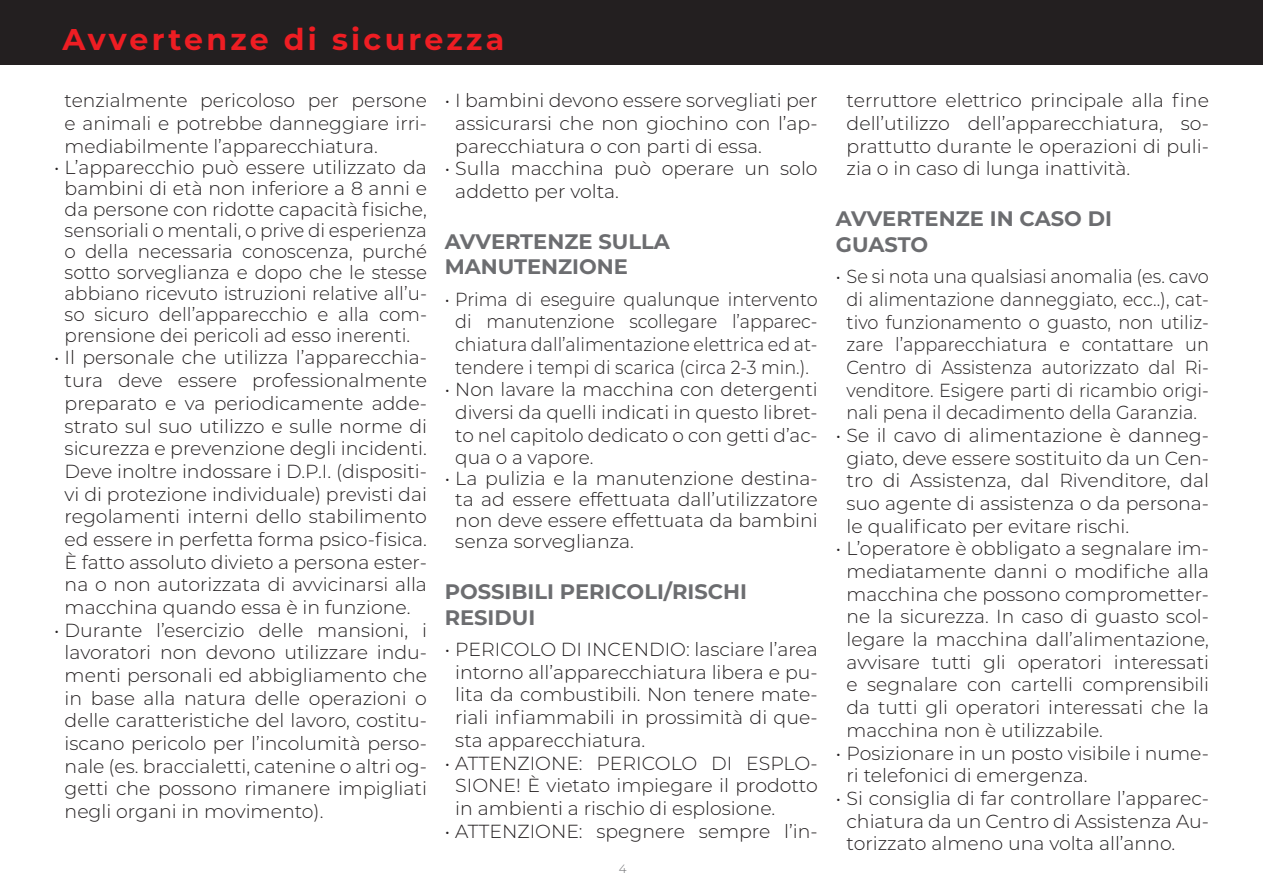
<style>
.page{position:relative;width:1263px;height:893px;background:#fff}
.page>*{position:absolute;margin:0;border:0;box-sizing:border-box;transform-origin:0 0}
.Titoli_rossi_seconda{font:700 30px "Montserrat";letter-spacing:.11em;color:#ee1d23}
.Sottotitolo_IT{font:700 21px/25.5px "Montserrat";color:#6c6d70}
.t1{font:300 18.9px/22.6px "Montserrat";color:#231f20;text-align:justify}
.t2{font:300 18.9px/22.6px "Montserrat";color:#231f20;text-align:center;scale:.94 1}
.t3{font:300 18.9px/22.6px "Montserrat";color:#231f20;text-align:center;scale:.93 1}
.t4{font:300 12px "Montserrat";color:#6c6d70}
</style>
<div class="page">
<div style="left:0;top:0;width:1263px;height:65px;background:#231f20"></div>
<p class="Titoli_rossi_seconda" style="left:62px;top:18px;width:443px">Avvertenze di sicurezza</p>
<p class="t1" style="left:65px;top:89px;width:364px">tenzialmente pericoloso per persone e animali e potrebbe danneggiare irri&shy;mediabilmente l’apparecchiatura.</p>
<p class="t1" style="left:54px;top:156px;width:374px;line-height:21px;text-align:center">• L’apparecchio può essere utilizzato da bambini di età non inferiore a 8 anni e da persone con ridotte capacità fisiche, sensoriali o mentali, o prive di esperienza o della necessaria conoscenza, purché sotto sorveglianza e dopo che le stesse abbiano ricevuto istruzioni relative all’u&shy;so sicuro dell’apparecchio e alla com&shy;prensione dei pericoli ad esso inerenti.</p>
<p class="t1" style="left:54px;top:346px;width:374px;text-align:center">• Il personale che utilizza l’apparecchia&shy;tura deve essere professionalmente preparato e va periodicamente adde&shy;strato sul suo utilizzo e sulle norme di sicurezza e prevenzione degli incidenti.<br>Deve inoltre indossare i D.P.I. (dispositi&shy;vi di protezione individuale) previsti dai regolamenti interni dello stabilimento ed essere in perfetta forma psico-fisica.<br>È fatto assoluto divieto a persona ester&shy;na o non autorizzata di avvicinarsi alla macchina quando essa è in funzione.</p>
<p class="t1" style="left:65px;top:618px;width:364px;text-indent:-11px">• Durante l’esercizio delle mansioni, i lavoratori non devono utilizzare indu&shy;menti personali ed abbigliamento che in base alla natura delle operazioni o delle caratteristiche del lavoro, costitu&shy;iscano pericolo per l’incolumità perso&shy;nale (es. braccialetti, catenine o altri og&shy;getti che possono rimanere impigliati negli organi in movimento).</p>
<p class="t1" style="left:455px;top:89px;width:364px;text-indent:-11px">• I bambini devono essere sorvegliati per assicurarsi che non giochino con l’ap&shy;parecchiatura o con parti di essa.</p>
<p class="t1" style="left:455px;top:157px;width:364px;text-indent:-11px">• Sulla macchina può operare un solo addetto per volta.</p>
<p class="Sottotitolo_IT" style="left:445px;top:228px;width:227px">AVVERTENZE SULLA<br>MANUTENZIONE</p>
<p class="t3" style="left:445px;top:287px;width:403px">• Prima di eseguire qualunque intervento di manutenzione scollegare l’apparec&shy;chiatura dall’alimentazione elettrica ed at&shy;tendere i tempi di scarica (circa 2-3 min.).</p>
<p class="t1" style="left:455px;top:378px;width:364px;text-indent:-11px">• Non lavare la macchina con detergenti diversi da quelli indicati in questo libret&shy;to nel capitolo dedicato o con getti d’ac&shy;qua o a vapore.</p>
<p class="t1" style="left:455px;top:468px;width:364px;line-height:21px;text-indent:-11px">• La pulizia e la manutenzione destina&shy;ta ad essere effettuata dall’utilizzatore non deve essere effettuata da bambini senza sorveglianza.</p>
<p class="Sottotitolo_IT" style="left:445px;top:578px;width:304px">POSSIBILI PERICOLI/RISCHI<br>RESIDUI</p>
<p class="t1" style="left:455px;top:637px;width:364px;text-indent:-11px">• PERICOLO DI INCENDIO: lasciare l’area intorno all’apparecchiatura libera e pu&shy;lita da combustibili. Non tenere mate&shy;riali infiammabili in prossimità di que&shy;sta apparecchiatura.</p>
<p class="t1" style="left:455px;top:751px;width:364px;text-indent:-11px">• ATTENZIONE: PERICOLO DI ESPLO-SIONE! È vietato impiegare il prodotto in ambienti a rischio di esplosione.</p>
<p class="t1" style="left:445px;top:819px;width:374px">• ATTENZIONE: spegnere sempre l’in-</p>
<p class="t4" style="left:619px;top:860px;width:9px">4</p>
<p class="t1" style="left:847px;top:89px;width:364px">terruttore elettrico principale alla fine dell’utilizzo dell’apparecchiatura, so&shy;prattutto durante le operazioni di puli&shy;zia o in caso di lunga inattività.</p>
<p class="Sottotitolo_IT" style="left:836px;top:205px;width:278px">AVVERTENZE IN CASO DI<br>GUASTO</p>
<p class="t2" style="left:836px;top:265px;width:398px">• Se si nota una qualsiasi anomalia (es. cavo di alimentazione danneggiato, ecc..), cat&shy;tivo funzionamento o guasto, non utiliz&shy;zare l’apparecchiatura e contattare un Centro di Assistenza autorizzato dal Ri&shy;venditore. Esigere parti di ricambio origi&shy;nali pena il decadimento della Garanzia.</p>
<p class="t1" style="left:847px;top:423px;width:364px;text-indent:-11px">• Se il cavo di alimentazione è danneg&shy;giato, deve essere sostituito da un Cen&shy;tro di Assistenza, dal Rivenditore, dal suo agente di assistenza o da persona&shy;le qualificato per evitare rischi.</p>
<p class="t1" style="left:847px;top:537px;width:364px;text-indent:-11px">• L’operatore è obbligato a segnalare im&shy;mediatamente danni o modifiche alla macchina che possono comprometter&shy;ne la sicurezza. In caso di guasto scol&shy;legare la macchina dall’alimentazione, avvisare tutti gli operatori interessati e segnalare con cartelli comprensibili da tutti gli operatori interessati che la macchina non è utilizzabile.</p>
<p class="t1" style="left:847px;top:741px;width:364px;text-indent:-11px">• Posizionare in un posto visibile i nume&shy;ri telefonici di emergenza.</p>
<p class="t1" style="left:847px;top:786px;width:364px;text-indent:-11px">• Si consiglia di far controllare l’apparec&shy;chiatura da un Centro di Assistenza Au&shy;torizzato almeno una volta all’anno.</p>
</div>
